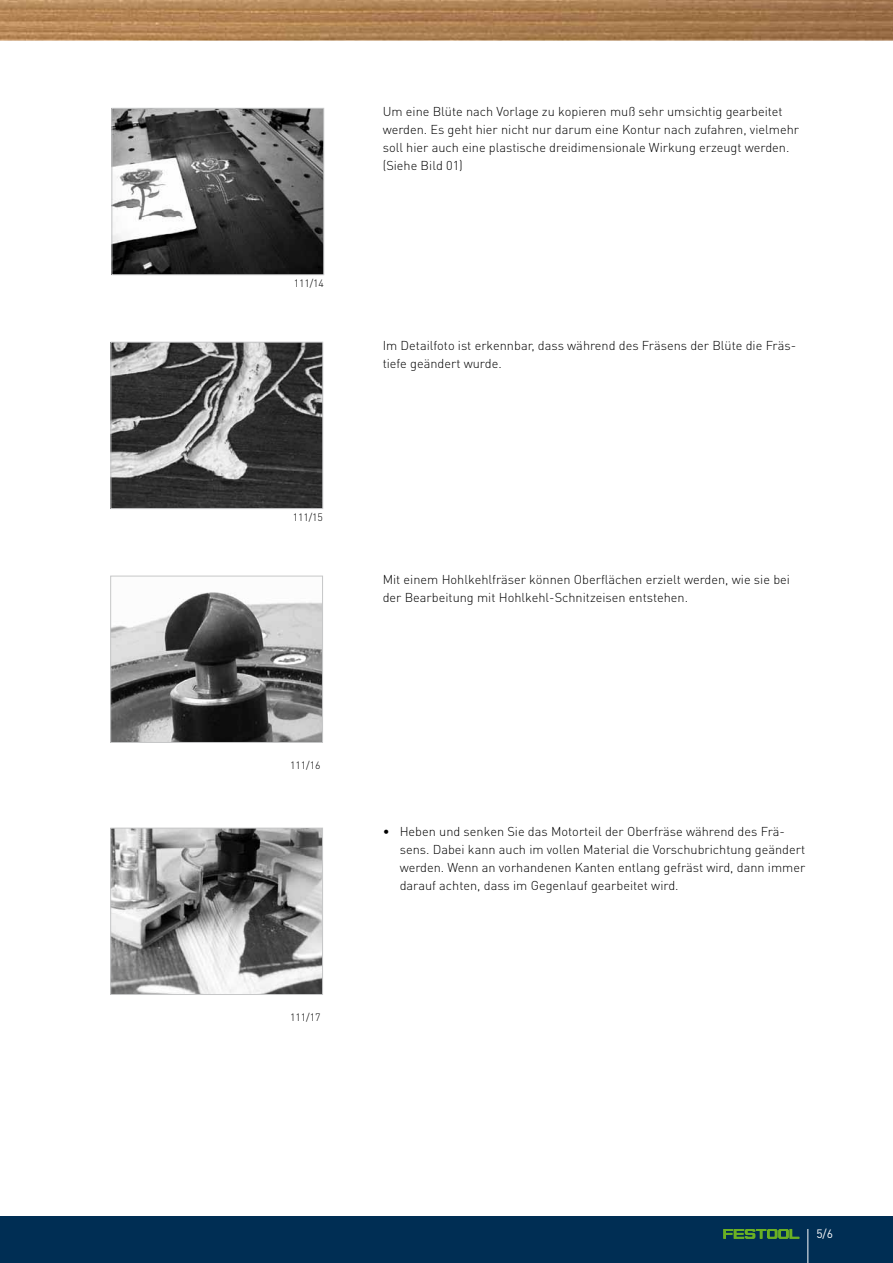
<style>
.page{position:relative;width:893px;height:1263px;background:#fff}
.page>*{position:absolute;margin:0;border:0;box-sizing:border-box;transform-origin:0 0}
.t1{font:300 12.75px/18px "DIN Pro";color:#000}
.t2{font:12px "DIN Pro";color:#fff}
.t3{font:300 10.5px "DIN Pro";letter-spacing:-.005em;color:#000}
</style>
<div class="page">
<div style="left:0;top:1216px;width:893px;height:47px;background:#002e54"></div>
<img style="left:0;top:0;width:893px;height:41px">
<svg style="left:723px;top:1229px;width:76px;height:10px"></svg>
<hr style="left:807px;top:1229px;width:1px;height:34px;background:#fff">
<img style="left:114px;top:110px;width:208px;height:163px">
<div style="left:112px;top:108px;width:212px;height:167px;border:1px solid #c6c7c8"></div>
<img style="left:113px;top:344px;width:208px;height:163px">
<div style="left:111px;top:342px;width:212px;height:167px;border:1px solid #c6c7c8"></div>
<img style="left:112px;top:592px;width:209px;height:149px">
<div style="left:110px;top:576px;width:213px;height:167px;border:1px solid #c6c7c8"></div>
<img style="left:112px;top:830px;width:209px;height:163px">
<div style="left:110px;top:828px;width:213px;height:167px;border:1px solid #c6c7c8"></div>
<p class="t3" style="left:294px;top:276px;width:32px">111/14</p>
<p class="t3" style="left:293px;top:510px;width:32px">111/15</p>
<p class="t1" style="left:383px;top:102px;width:418px">Um eine Blüte nach Vorlage zu kopieren muß sehr umsichtig gearbeitet werden. Es geht hier nicht nur darum eine Kontur nach zufahren, vielmehr soll hier auch eine plastische dreidimensionale Wirkung erzeugt werden. (Siehe Bild 01)</p>
<p class="t1" style="left:383px;top:336px;width:415px">Im Detailfoto ist erkennbar, dass während des Fräsens der Blüte die Fräs&shy;tiefe geändert wurde.</p>
<p class="t1" style="left:383px;top:570px;width:409px">Mit einem Hohlkehlfräser können Oberflächen erzielt werden, wie sie bei der Bearbeitung mit Hohlkehl-Schnitzeisen entstehen.</p>
<p class="t3" style="left:290px;top:758px;width:32px">111/16</p>
<p class="t3" style="left:290px;top:1010px;width:32px">111/17</p>
<p class="t1" style="left:400px;top:822px;width:407px;text-indent:-17px">• Heben und senken Sie das Motorteil der Oberfräse während des Frä&shy;sens. Dabei kann auch im vollen Material die Vorschubrichtung geändert werden. Wenn an vorhandenen Kanten entlang gefräst wird, dann immer darauf achten, dass im Gegenlauf gearbeitet wird.</p>
<p class="t2" style="left:816px;top:1225px;width:18px">5/6</p>
</div>
